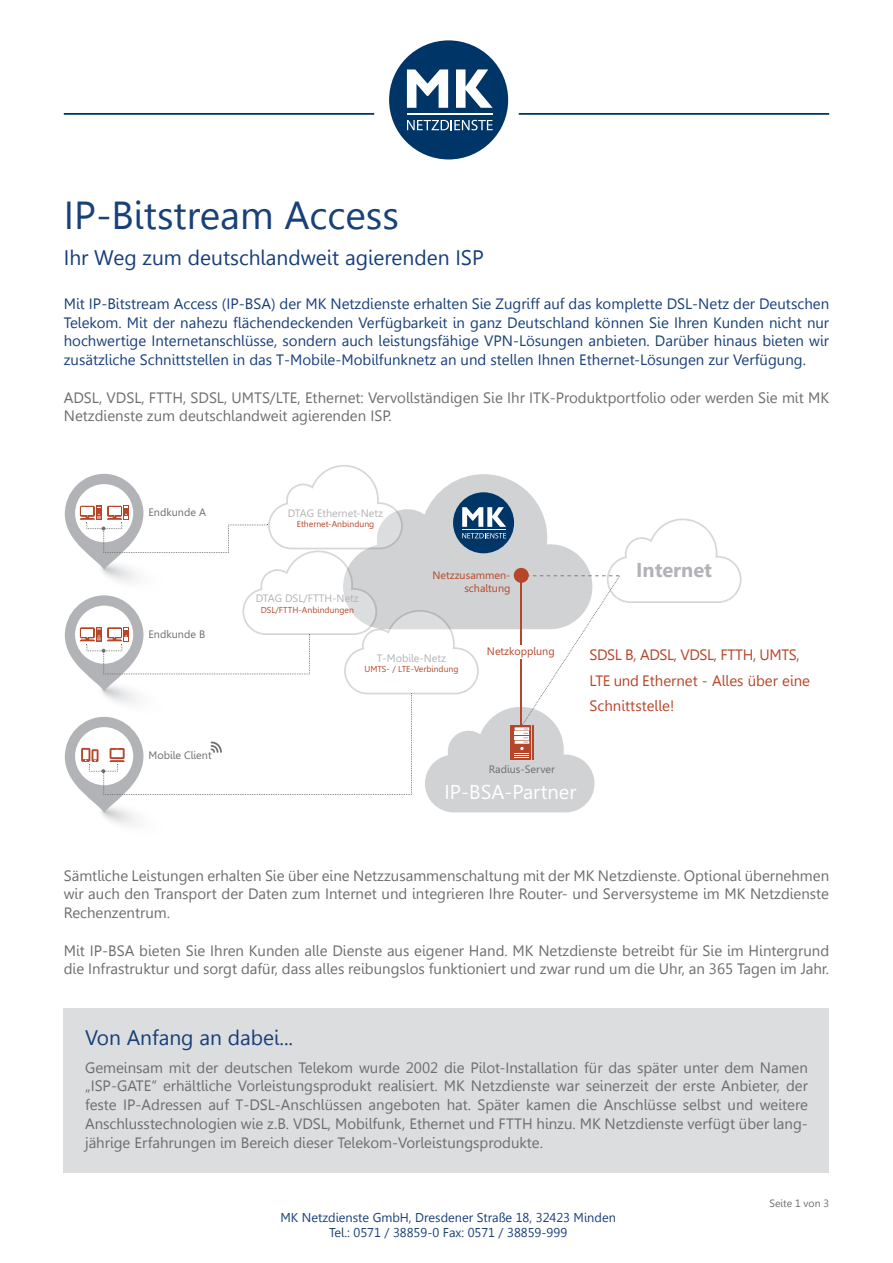
<style>
.page{position:relative;width:893px;height:1263px;background:#fff}
.page>*{position:absolute;margin:0;border:0;box-sizing:border-box;transform-origin:0 0}
.t1{font:39px "Gisha";color:#184079}
.t2{font:21px "Gisha";color:#184079}
.t3{font:20.1px "Gisha";color:#fff}
.t4{font:700 20.1px "Gisha";color:#b2b3b7}
.t5{font:15px/18.8px "Gisha";color:#6c6d70}
.t6{font:15px/18.8px "Gisha";color:#184079;text-align:justify}
.t7{font:15px/25.5px "Gisha";color:#b6462a}
.t8{font:12.75px/15px "Gisha";color:#184079;text-align:center}
.t9{font:10.8px "Gisha";color:#b2b3b7}
.t10{font:10.8px "Gisha";color:#6c6d70}
.t11{font:10.8px/12.9px "Gisha";color:#b6462a;text-align:right}
.t12{font:10.5px "Gisha";color:#6c6d70}
.t13{font:8.7px "Gisha";color:#b6462a}
</style>
<div class="page">
<div style="left:389px;top:40px;width:119px;height:119px;background:#003667;border-radius:50%"></div>
<hr style="left:407px;top:113px;width:86px;height:2px;background:#fff">
<svg style="left:407px;top:120px;width:86px;height:10px"></svg>
<svg style="left:407px;top:69px;width:41px;height:39px"></svg>
<svg style="left:456px;top:69px;width:37px;height:39px"></svg>
<hr style="left:64px;top:113px;width:310px;height:2px;background:#003667">
<hr style="left:519px;top:113px;width:310px;height:2px;background:#003667">
<svg style="left:64px;top:465px;width:678px;height:360px"></svg>
<div style="left:64px;top:1008px;width:765px;height:164px;background:#dcdddf"></div>
<p class="t1" style="left:64px;top:193px;width:337px">IP-Bitstream Access</p>
<p class="t2" style="left:64px;top:246px;width:422px">Ihr Weg zum deutschlandweit agierenden ISP</p>
<p class="t6" style="left:64px;top:294px;width:767px">Mit IP-Bitstream Access (IP-BSA) der MK Netzdienste erhalten Sie Zugriff auf das komplette DSL-Netz der Deutschen Telekom. Mit der nahezu flächendeckenden Verfügbarkeit in ganz Deutschland können Sie Ihren Kunden nicht nur hochwertige Internetanschlüsse, sondern auch leistungsfähige VPN-Lösungen anbieten. Darüber hinaus bieten wir zusätzliche Schnittstellen in das T-Mobile-Mobilfunknetz an und stellen Ihnen Ethernet-Lösungen zur Verfügung.</p>
<p class="t5" style="left:64px;top:388px;width:767px">ADSL, VDSL, FTTH, SDSL, UMTS/LTE, Ethernet: Vervollständigen Sie Ihr ITK-Produktportfolio oder werden Sie mit MK<br>Netzdienste zum deutschlandweit agierenden ISP.</p>
<p class="t10" style="left:149px;top:506px;width:59px">Endkunde A</p>
<p class="t10" style="left:149px;top:628px;width:58px">Endkunde B</p>
<p class="t10" style="left:149px;top:749px;width:65px">Mobile Client</p>
<p class="t9" style="left:288px;top:507px;width:97px">DTAG Ethernet-Netz</p>
<p class="t13" style="left:297px;top:519px;width:79px">Ethernet-Anbindung</p>
<p class="t9" style="left:256px;top:592px;width:104px">DTAG DSL/FTTH-Netz</p>
<p class="t13" style="left:261px;top:604px;width:95px">DSL/FTTH-Anbindungen</p>
<p class="t11" style="left:432px;top:568px;width:80px">Netzzusammen&shy;schaltung</p>
<p class="t9" style="left:377px;top:652px;width:71px">T-Mobile-Netz</p>
<p class="t13" style="left:364px;top:664px;width:96px">UMTS- / LTE-Verbindung</p>
<p class="t11" style="left:487px;top:644px;width:69px">Netzkopplung</p>
<p class="t4" style="left:636px;top:558px;width:77px">Internet</p>
<p class="t7" style="left:589px;top:642px;width:222px">SDSL B, ADSL, VDSL, FTTH, UMTS,<br>LTE und Ethernet - Alles über eine<br>Schnittstelle!</p>
<p class="t10" style="left:489px;top:762px;width:68px">Radius-Server</p>
<p class="t3" style="left:445px;top:781px;width:133px">IP-BSA-Partner</p>
<p class="t5" style="left:64px;top:866px;width:767px;text-align:justify">Sämtliche Leistungen erhalten Sie über eine Netzzusammenschaltung mit der MK Netzdienste. Optional übernehmen wir auch den Transport der Daten zum Internet und integrieren Ihre Router- und Serversysteme im MK Netzdienste Rechenzentrum.</p>
<p class="t5" style="left:64px;top:941px;width:767px">Mit IP-BSA bieten Sie Ihren Kunden alle Dienste aus eigener Hand. MK Netzdienste betreibt für Sie im Hintergrund die Infrastruktur und sorgt dafür, dass alles reibungslos funktioniert und zwar rund um die Uhr, an 365 Tagen im Jahr.</p>
<p class="t2" style="left:85px;top:1025px;width:210px">Von Anfang an dabei...</p>
<p class="t5" style="left:85px;top:1058px;width:724px;text-align:justify">Gemeinsam mit der deutschen Telekom wurde 2002 die Pilot-Installation für das später unter dem Namen „ISP-GATE“ erhältliche Vorleistungsprodukt realisiert. MK Netzdienste war seinerzeit der erste Anbieter, der feste IP-Adressen auf T-DSL-Anschlüssen angeboten hat. Später kamen die Anschlüsse selbst und weitere Anschlusstechnologien wie z.B. VDSL, Mobilfunk, Ethernet und FTTH hinzu. MK Netzdienste verfügt über lang&shy;jährige Erfahrungen im Bereich dieser Telekom-Vorleistungsprodukte.</p>
<p class="t8" style="left:281px;top:1210px;width:337px">MK Netzdienste GmbH, Dresdener Straße 18, 32423 Minden<br>Tel.: 0571 / 38859-0 Fax: 0571 / 38859-999</p>
<p class="t12" style="left:769px;top:1197px;width:61px">Seite 1 von 3</p>
</div>
